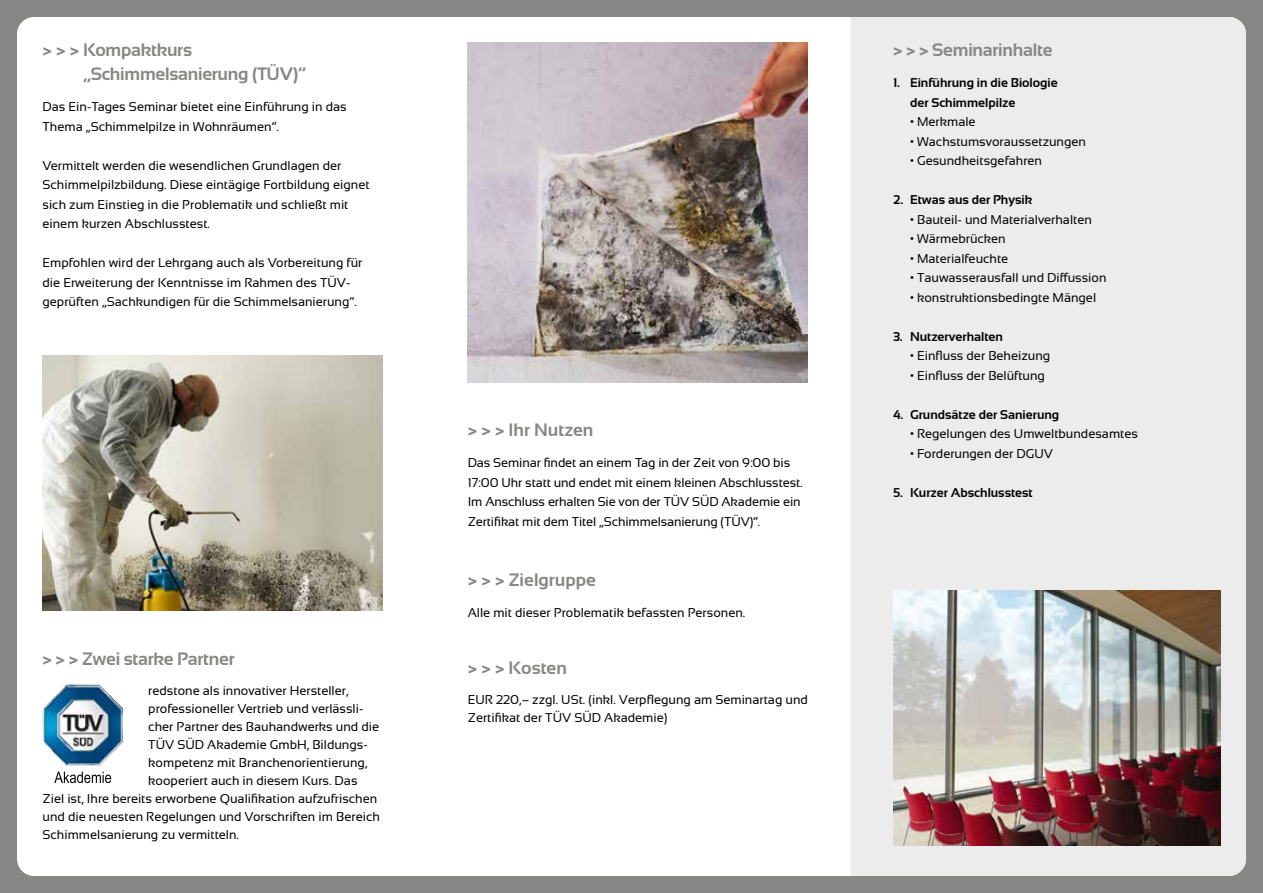
<style>
.page{position:relative;width:1263px;height:893px;background:#878786}
.page>*{position:absolute;margin:0;border:0;box-sizing:border-box;transform-origin:0 0}
.t1{font:700 18px/24px "Sansation";letter-spacing:-.015em;color:#878786}
.t2{font:12.75px/19.5px "Sansation";color:#000}
.t3{font:700 12.75px/19.5px "Sansation";color:#000}
</style>
<div class="page">
<div style="left:17px;top:17px;width:1229px;height:859px;background:#fff;border-radius:17px"></div>
<div style="left:851px;top:17px;width:395px;height:859px;background:#ececed"></div>
<img style="left:43px;top:685px;width:80px;height:80px">
<svg style="left:54px;top:772px;width:57px;height:11px"></svg>
<img style="left:468px;top:43px;width:340px;height:340px">
<img style="left:43px;top:355px;width:340px;height:255px">
<img style="left:893px;top:590px;width:327px;height:255px">
<h1 class="t1" style="left:83px;top:37px;width:225px;text-indent:-40px">&gt; &gt; &gt; Kompaktkurs „Schimmelsanierung (TÜV)“</h1>
<p class="t2" style="left:43px;top:97px;width:306px">Das Ein-Tages Seminar bietet eine Einführung in das<br>Thema „Schimmelpilze in Wohnräumen“.</p>
<p class="t2" style="left:43px;top:155px;width:329px">Vermittelt werden die wesendlichen Grundlagen der Schimmelpilzbildung. Diese eintägige Fortbildung eignet sich zum Einstieg in die Problematik und schließt mit einem kurzen Abschlusstest.</p>
<p class="t2" style="left:43px;top:253px;width:321px">Empfohlen wird der Lehrgang auch als Vorbereitung für die Erweiterung der Kenntnisse im Rahmen des TÜV&shy;geprüften „Sachkundigen für die Schimmelsanierung“.</p>
<h1 class="t1" style="left:43px;top:647px;width:194px">&gt; &gt; &gt; Zwei starke Partner</h1>
<p class="t2" style="left:148px;top:681px;width:202px">redstone als innovativer Hersteller,</p>
<p class="t2" style="left:148px;top:699px;width:217px">professioneller Vertrieb und verlässli-</p>
<p class="t2" style="left:148px;top:717px;width:232px">cher Partner des Bauhandwerks und die</p>
<p class="t2" style="left:148px;top:735px;width:221px">TÜV SÜD Akademie GmbH, Bildungs-</p>
<p class="t2" style="left:148px;top:753px;width:221px">kompetenz mit Branchenorientierung,</p>
<p class="t2" style="left:148px;top:771px;width:211px">kooperiert auch in diesem Kurs. Das</p>
<p class="t2" style="left:43px;top:789px;width:336px">Ziel ist, Ihre bereits erworbene Qualifikation aufzufrischen</p>
<p class="t2" style="left:43px;top:807px;width:339px">und die neuesten Regelungen und Vorschriften im Bereich</p>
<p class="t2" style="left:43px;top:825px;width:198px">Schimmelsanierung zu vermitteln.</p>
<h1 class="t1" style="left:468px;top:417px;width:127px">&gt; &gt; &gt; Ihr Nutzen</h1>
<p class="t2" style="left:468px;top:453px;width:336px">Das Seminar findet an einem Tag in der Zeit von 9:00 bis 17:00 Uhr statt und endet mit einem kleinen Abschlusstest.<br>Im Anschluss erhalten Sie von der TÜV SÜD Akademie ein Zertifikat mit dem Titel „Schimmelsanierung (TÜV)“.</p>
<h1 class="t1" style="left:468px;top:567px;width:130px">&gt; &gt; &gt; Zielgruppe</h1>
<p class="t2" style="left:468px;top:603px;width:279px">Alle mit dieser Problematik befassten Personen.</p>
<h1 class="t1" style="left:468px;top:656px;width:101px">&gt; &gt; &gt; Kosten</h1>
<p class="t2" style="left:468px;top:691px;width:342px;line-height:18px">EUR 220,– zzgl. USt. (inkl. Verpflegung am Seminartag und<br>Zertifikat der TÜV SÜD Akademie)</p>
<h1 class="t1" style="left:893px;top:37px;width:161px">&gt; &gt; &gt; Seminarinhalte</h1>
<p class="t3" style="left:910px;top:73px;width:149px;text-indent:-17px">1. Einführung in die Biologie der Schimmelpilze</p>
<p class="t2" style="left:910px;top:112px;width:67px">• Merkmale</p>
<p class="t2" style="left:910px;top:131px;width:178px">• Wachstumsvoraussetzungen</p>
<p class="t2" style="left:910px;top:151px;width:134px">• Gesundheitsgefahren</p>
<p class="t3" style="left:893px;top:190px;width:141px">2. Etwas aus der Physik</p>
<p class="t2" style="left:910px;top:209px;width:183px">• Bauteil- und Materialverhalten</p>
<p class="t2" style="left:910px;top:229px;width:97px">• Wärmebrücken</p>
<p class="t2" style="left:910px;top:248px;width:100px">• Materialfeuchte</p>
<p class="t2" style="left:910px;top:268px;width:198px">• Tauwasserausfall und Diffussion</p>
<p class="t2" style="left:910px;top:287px;width:188px">• konstruktionsbedingte Mängel</p>
<p class="t3" style="left:893px;top:326px;width:112px">3. Nutzerverhalten</p>
<p class="t2" style="left:910px;top:346px;width:142px">• Einfluss der Beheizung</p>
<p class="t2" style="left:910px;top:365px;width:136px">• Einfluss der Belüftung</p>
<p class="t3" style="left:893px;top:404px;width:168px">4. Grundsätze der Sanierung</p>
<p class="t2" style="left:910px;top:424px;width:229px">• Regelungen des Umweltbundesamtes</p>
<p class="t2" style="left:910px;top:443px;width:144px">• Forderungen der DGUV</p>
<p class="t3" style="left:893px;top:482px;width:141px">5. Kurzer Abschlusstest</p>
</div>
